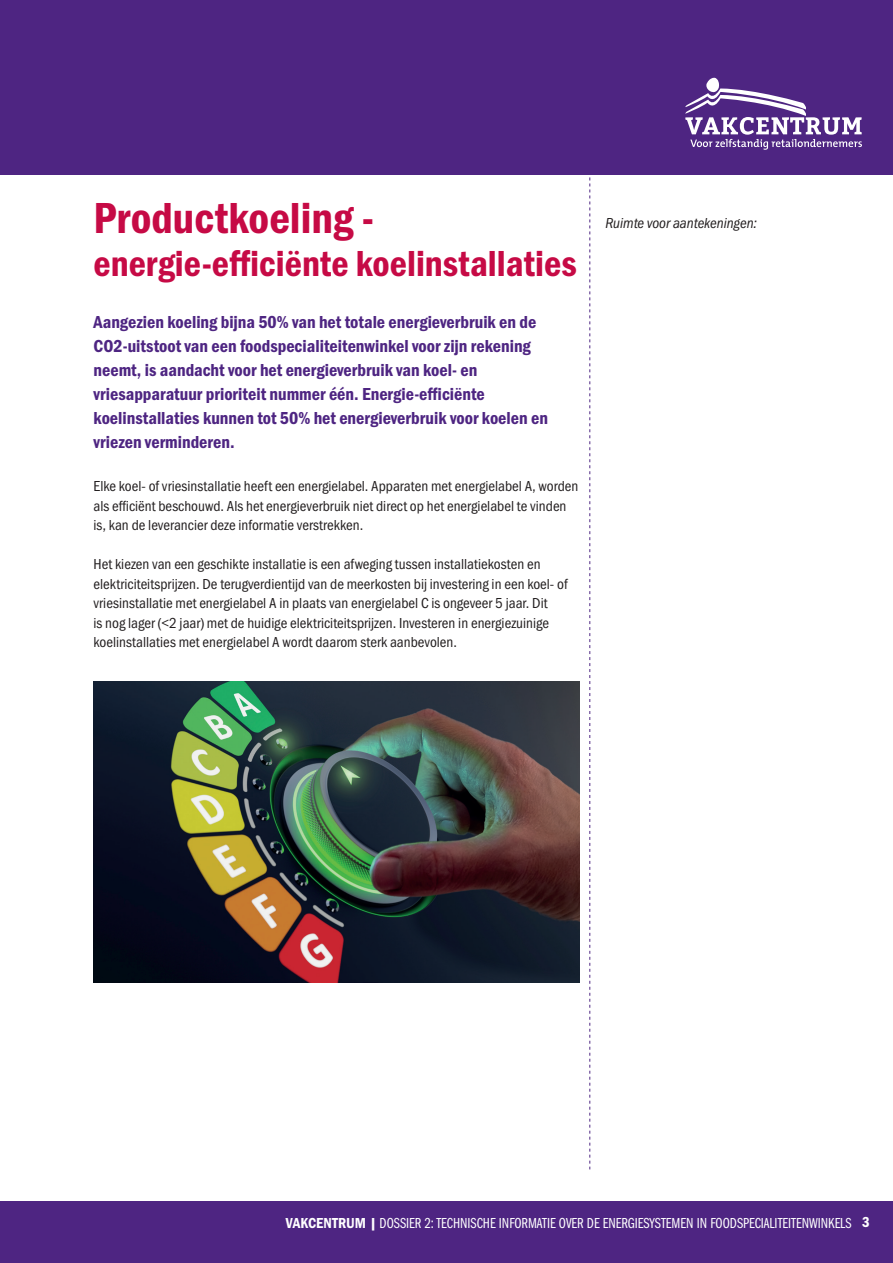
<style>
.page{position:relative;width:893px;height:1263px;background:#fff}
.page>*{position:absolute;margin:0;border:0;box-sizing:border-box;transform-origin:0 0}
.t1{font:45px "Franklin Gothic URW Con Dem";color:#c60a45}
.t2{font:37.5px "Franklin Gothic URW Con Dem";color:#c60a45}
.t3{font:18px/24px "Franklin Gothic URW Con Dem";color:#4e2582}
.t4{font:15px/19.5px "Franklin Gothic URW Cond";color:#231f20}
.t5{font:15px "Franklin Gothic LT Pro Bk Cm";color:#fff}
.t6{font:15px "Franklin Gothic URW Con Boo Ita";color:#231f20}
.s1{font-family:"Franklin Gothic URW Con Dem"}
</style>
<div class="page">
<svg style="left:589px;top:177px;width:1px;height:992px"></svg>
<div style="left:0;top:1201px;width:893px;height:62px;background:#4e2582"></div>
<div style="left:0;top:0;width:893px;height:175px;background:#4e2582"></div>
<svg style="left:685px;top:78px;width:177px;height:72px"></svg>
<img style="left:94px;top:682px;width:485px;height:300px">
<h1 class="t1" style="left:94px;top:188px;width:282px">Productkoeling -</h1>
<h2 class="t2" style="left:94px;top:238px;width:485px">energie-efficiënte koelinstallaties</h2>
<p class="t3" style="left:94px;top:309px;width:456px">Aangezien koeling bijna 50% van het totale energieverbruik en de CO2-uitstoot van een foodspecialiteitenwinkel voor zijn rekening neemt, is aandacht voor het energieverbruik van koel- en vriesapparatuur prioriteit nummer één. Energie-efficiënte koelinstallaties kunnen tot 50% het energieverbruik voor koelen en vriezen verminderen.</p>
<p class="t4" style="left:94px;top:475px;width:486px">Elke koel- of vriesinstallatie heeft een energielabel. Apparaten met energielabel A, worden als efficiënt beschouwd. Als het energieverbruik niet direct op het energielabel te vinden is, kan de leverancier deze informatie verstrekken.</p>
<p class="t4" style="left:94px;top:553px;width:476px">Het kiezen van een geschikte installatie is een afweging tussen installatiekosten en elektriciteitsprijzen. De terugverdientijd van de meerkosten bij investering in een koel- of vriesinstallatie met energielabel A in plaats van energielabel C is ongeveer 5 jaar. Dit<br>is nog lager (&lt;2 jaar) met de huidige elektriciteitsprijzen. Investeren in energiezuinige koelinstallaties met energielabel A wordt daarom sterk aanbevolen.</p>
<p class="t6" style="left:605px;top:214px;width:153px">Ruimte voor aantekeningen:</p>
<p class="t5" style="left:286px;top:1214px;width:585px"><span class="s1">VAKCENTRUM |</span> DOSSIER 2: TECHNISCHE INFORMATIE OVER DE ENERGIESYSTEMEN IN FOODSPECIALITEITENWINKELS <span class="s1">3</span></p>
</div>
